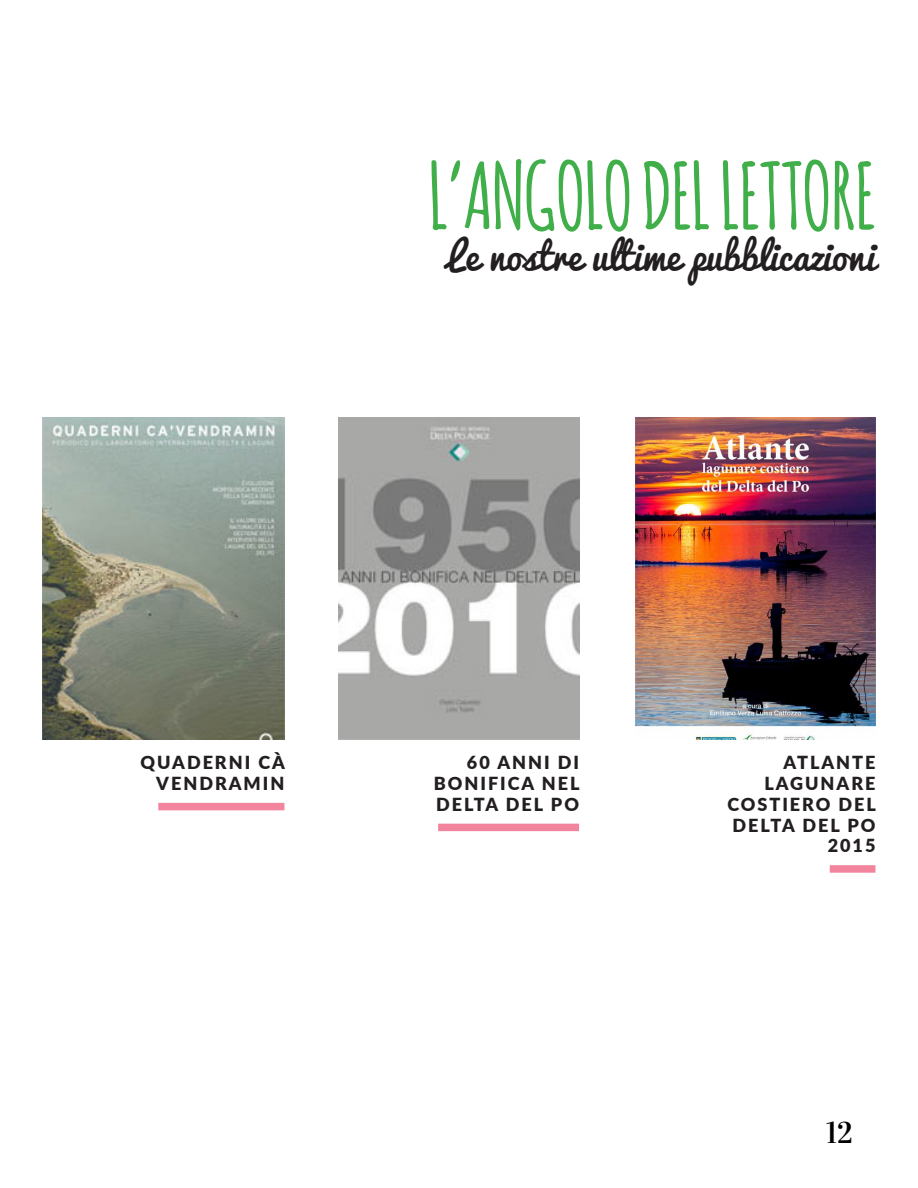
<style>
.page{position:relative;width:918px;height:1188px;background:#fff}
.page>*{position:absolute;margin:0;border:0;box-sizing:border-box;transform-origin:0 0}
.Article_Title_Primar{font:700 90px "Amatic";color:#40ae49}
.Article_Title_Primar-2{font:37.5px "Pacifico";color:#231f20}
.Author{font:30px "Vidaloka";color:#000}
.Quick_News_Title{font:900 18px/20.7px "Lato";letter-spacing:.11em;color:#231f20;text-align:right}
</style>
<div class="page">
<div style="left:158px;top:803px;width:126px;height:7px;background:#f3849d"></div>
<div style="left:438px;top:824px;width:141px;height:7px;background:#f3849d"></div>
<div style="left:830px;top:865px;width:45px;height:8px;background:#f3849d"></div>
<img style="left:635px;top:417px;width:240px;height:322px">
<img style="left:339px;top:417px;width:240px;height:322px">
<img style="left:43px;top:417px;width:241px;height:322px">
<p class="Article_Title_Primar" style="left:429px;top:132px;width:448px">L’ANGOLO DEL LETTORE</p>
<p class="Article_Title_Primar-2" style="left:447px;top:223px;width:430px">Le nostre ultime pubblicazioni</p>
<p class="Quick_News_Title" style="left:140px;top:752px;width:146px">QUADERNI CÀ<br>VENDRAMIN</p>
<p class="Quick_News_Title" style="left:434px;top:752px;width:147px;text-align:justify;text-indent:33px">60 ANNI DI BONIFICA NEL DELTA DEL PO</p>
<p class="Quick_News_Title" style="left:727px;top:752px;width:150px">ATLANTE<br>LAGUNARE<br>COSTIERO DEL<br>DELTA DEL PO<br>2015</p>
<p class="Author" style="left:826px;top:1115px;width:28px">12</p>
</div>
